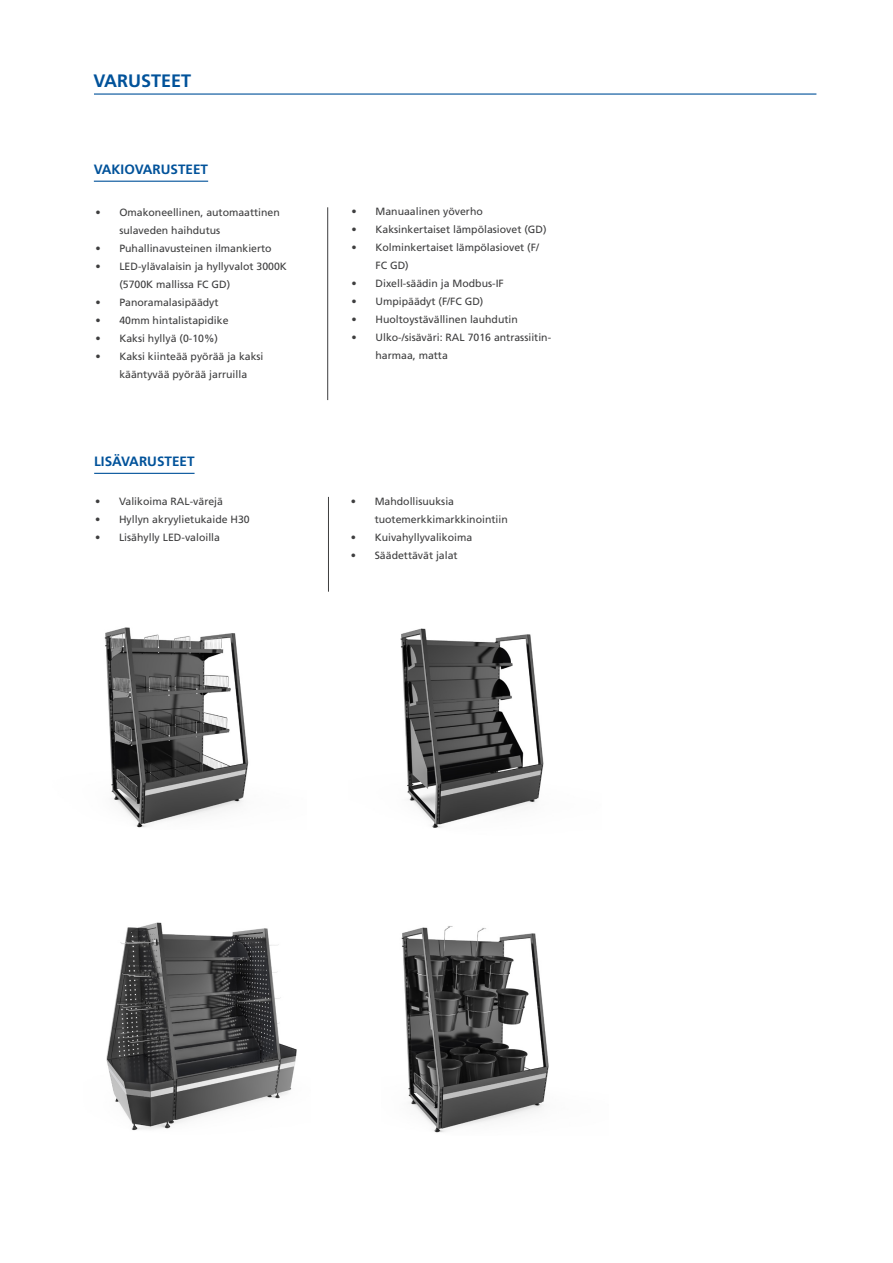
<style>
.page{position:relative;width:893px;height:1263px;background:#fff}
.page>*{position:absolute;margin:0;border:0;box-sizing:border-box;transform-origin:0 0}
.Heading_page{font:700 18px "Frutiger LT Std";color:#01529a}
.Subheading_equipment{font:700 13.5px "Frutiger LT Std";color:#01529a}
.t1{font:10.5px/18px "Frutiger LT Std";color:#3e3e3f}
</style>
<div class="page">
<img style="left:401px;top:926px;width:148px;height:207px">
<img style="left:104px;top:627px;width:145px;height:201px">
<img style="left:400px;top:628px;width:144px;height:200px">
<img style="left:106px;top:922px;width:191px;height:209px">
<hr style="left:327px;top:207px;width:1px;height:193px;background:#3e3e3f">
<hr style="left:94px;top:473px;width:101px;height:1px;background:#01529a">
<hr style="left:94px;top:181px;width:114px;height:1px;background:#01529a">
<hr style="left:94px;top:93px;width:722px;height:2px;background:#01529a">
<hr style="left:328px;top:497px;width:1px;height:95px;background:#3e3e3f">
<p class="Heading_page" style="left:94px;top:70px;width:99px">VARUSTEET</p>
<p class="Subheading_equipment" style="left:94px;top:161px;width:116px">VAKIOVARUSTEET</p>
<p class="t1" style="left:119px;top:203px;width:162px;text-indent:-24px">• Omakoneellinen, automaattinen sulaveden haihdutus</p>
<p class="t1" style="left:95px;top:239px;width:178px">• Puhallinavusteinen ilmankierto</p>
<p class="t1" style="left:119px;top:257px;width:169px;text-indent:-24px">• LED-ylävalaisin ja hyllyvalot 3000K (5700K mallissa FC GD)</p>
<p class="t1" style="left:95px;top:293px;width:125px">• Panoramalasipäädyt</p>
<p class="t1" style="left:95px;top:311px;width:135px">• 40mm hintalistapidike</p>
<p class="t1" style="left:95px;top:329px;width:124px">• Kaksi hyllyä (0-10%)</p>
<p class="t1" style="left:119px;top:347px;width:146px;text-indent:-24px">• Kaksi kiinteää pyörää ja kaksi kääntyvää pyörää jarruilla</p>
<p class="Subheading_equipment" style="left:94px;top:453px;width:102px">LISÄVARUSTEET</p>
<p class="t1" style="left:95px;top:492px;width:129px">• Valikoima RAL-värejä</p>
<p class="t1" style="left:95px;top:510px;width:156px">• Hyllyn akryylietukaide H30</p>
<p class="t1" style="left:95px;top:528px;width:126px">• Lisähylly LED-valoilla</p>
<p class="t1" style="left:352px;top:203px;width:133px">• Manuaalinen yöverho</p>
<p class="t1" style="left:352px;top:221px;width:196px">• Kaksinkertaiset lämpölasiovet (GD)</p>
<p class="t1" style="left:375px;top:239px;width:165px;text-indent:-24px">• Kolminkertaiset lämpölasiovet (F/<br>FC GD)</p>
<p class="t1" style="left:352px;top:275px;width:154px">• Dixell-säädin ja Modbus-IF</p>
<p class="t1" style="left:352px;top:293px;width:133px">• Umpipäädyt (F/FC GD)</p>
<p class="t1" style="left:352px;top:311px;width:168px">• Huoltoystävällinen lauhdutin</p>
<p class="t1" style="left:375px;top:329px;width:177px;text-indent:-24px">• Ulko-/sisäväri: RAL 7016 antrassiitin&shy;harmaa, matta</p>
<p class="t1" style="left:375px;top:492px;width:135px;text-indent:-24px">• Mahdollisuuksia tuotemerkkimarkkinointiin</p>
<p class="t1" style="left:351px;top:528px;width:123px">• Kuivahyllyvalikoima</p>
<p class="t1" style="left:351px;top:546px;width:108px">• Säädettävät jalat</p>
</div>
